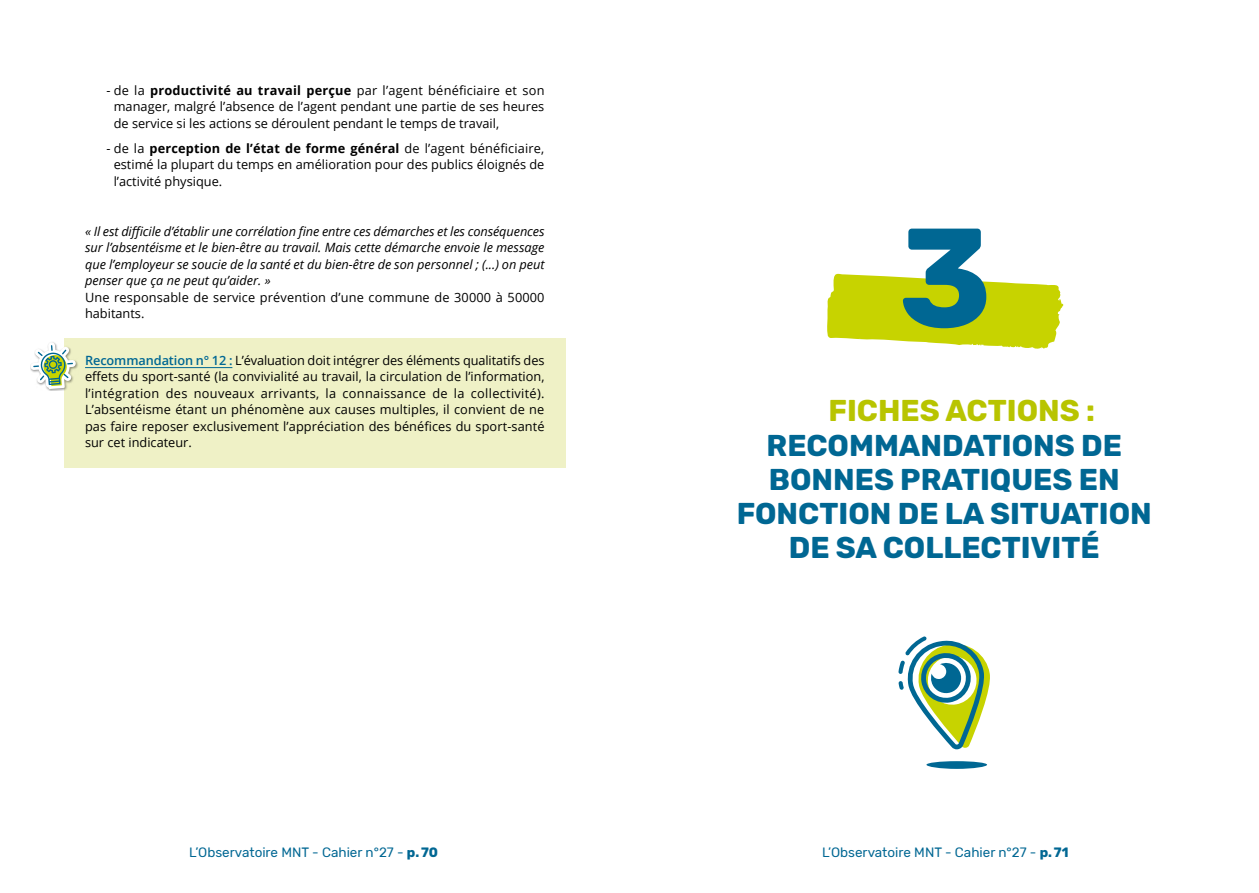
<style>
.page{position:relative;width:1259px;height:893px;background:#fff}
.page>*{position:absolute;margin:0;border:0;box-sizing:border-box;transform-origin:0 0}
.t1{font:700 140.4px "Rubik";color:#006793}
.t2{font:700 30px/34.2px "Rubik";color:#006793;text-align:center}
.t3{font:13.5px "Rubik";color:#006793}
.t4{font:12.75px/16.5px "Open Sans";color:#000;text-align:justify}
.t5{font:italic 12.75px/16.5px "Open Sans";color:#000;text-align:justify}
.s1{font-weight:700}
.s2{font-weight:600;color:#006793}
.s3{color:#fff}
.s4{color:#b8c400}
</style>
<div class="page">
<div style="left:64px;top:338px;width:502px;height:129px;background:#eff1c6"></div>
<hr style="left:85px;top:367px;width:144px;height:1px;background:#006793">
<div style="left:30px;top:341px;width:48px;height:50px;background:#000;opacity:.4"></div>
<svg style="left:30px;top:342px;width:46px;height:47px"></svg>
<svg style="left:827px;top:273px;width:236px;height:76px"></svg>
<svg style="left:898px;top:636px;width:92px;height:113px"></svg>
<div style="left:926px;top:761px;width:61px;height:8px;background:#006793;border-radius:50%"></div>
<p class="t4" style="left:114px;top:82px;width:432px;text-indent:-7px">- de la <span class="s1">productivité au travail perçue</span> par l’agent bénéficiaire et son manager, malgré l’absence de l’agent pendant une partie de ses heures de service si les actions se déroulent pendant le temps de travail,</p>
<p class="t4" style="left:114px;top:140px;width:432px;text-indent:-7px">- de la <span class="s1">perception de l’état de forme général</span> de l’agent bénéficiaire, estimé la plupart du temps en amélioration pour des publics éloignés de l’activité physique.</p>
<p class="t5" style="left:85px;top:223px;width:461px">« Il est difficile d’établir une corrélation fine entre ces démarches et les conséquences sur l’absentéisme et le bien-être au travail. Mais cette démarche envoie le message que l’employeur se soucie de la santé et du bien-être de son personnel ; (...) on peut penser que ça ne peut qu’aider. »</p>
<p class="t4" style="left:85px;top:289px;width:461px">Une responsable de service prévention d’une commune de 30000 à 50000 habitants.</p>
<p class="t4" style="left:85px;top:351px;width:461px"><span class="s2">Recommandation n° 12 :</span> L’évaluation doit intégrer des éléments qualitatifs des effets du sport-santé (la convivialité au travail, la circulation de l’information, l’intégration des nouveaux arrivants, la connaissance de la collectivité).<br>L’absentéisme étant un phénomène aux causes multiples, il convient de ne pas faire reposer exclusivement l’appréciation des bénéfices du sport-santé sur cet indicateur.</p>
<h1 class="t1" style="left:898px;top:196px;width:95px">3</h1>
<h2 class="t2" style="left:736px;top:395px;width:417px"><span class="s3">3.</span> <span class="s4">FICHES ACTIONS :<br></span>RECOMMANDATIONS DE<br>BONNES PRATIQUES EN<br>FONCTION DE LA SITUATION<br>DE SA COLLECTIVITÉ</h2>
<p class="t3" style="left:189px;top:844px;width:250px">L’Observatoire MNT - Cahier n°27 - <span class="s1">p.70</span></p>
<p class="t3" style="left:822px;top:844px;width:248px">L’Observatoire MNT - Cahier n°27 - <span class="s1">p.71</span></p>
</div>
